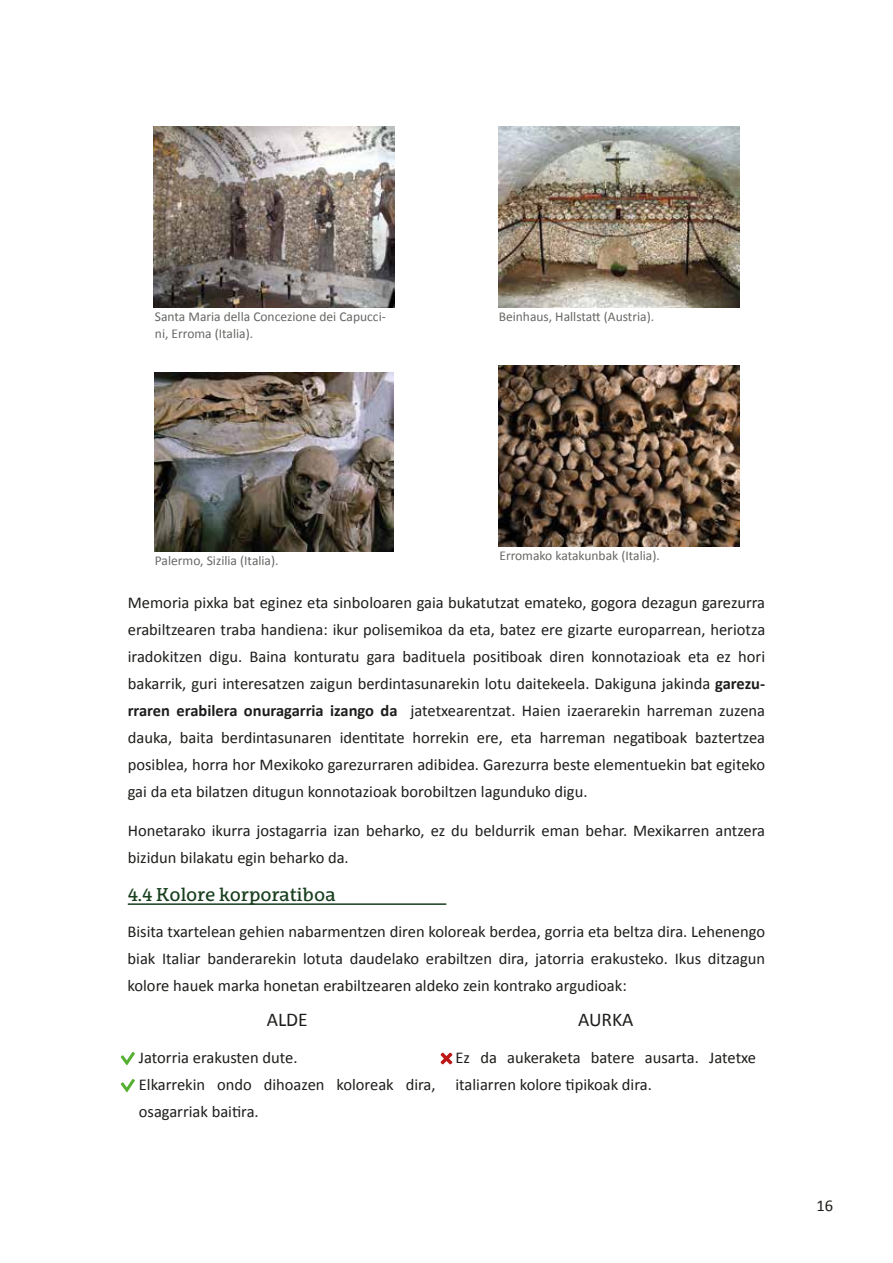
<style>
.page{position:relative;width:893px;height:1263px;background:#fff}
.page>*{position:absolute;margin:0;border:0;box-sizing:border-box;transform-origin:0 0}
.t1{font:19.5px "Calibri";color:#1d1d1b}
.t2{font:18px "EHU Serif";color:#183e1e}
.t3{font:16.5px/27px "Calibri";color:#1d1d1b}
.t4{font:13.5px/16.5px "Calibri";color:#676765}
.s1{font-weight:700}
</style>
<div class="page">
<hr style="left:128px;top:903px;width:318px;height:2px;background:#183e1e">
<img style="left:498px;top:127px;width:242px;height:180px">
<img style="left:153px;top:127px;width:242px;height:180px">
<img style="left:498px;top:366px;width:242px;height:180px">
<img style="left:155px;top:372px;width:238px;height:179px">
<svg style="left:121px;top:1052px;width:14px;height:13px"></svg>
<svg style="left:121px;top:1079px;width:14px;height:13px"></svg>
<svg style="left:441px;top:1052px;width:11px;height:12px"></svg>
<p class="t4" style="left:155px;top:309px;width:232px">Santa Maria della Concezione dei Capucci&shy;ni, Erroma (Italia).</p>
<p class="t4" style="left:499px;top:309px;width:157px">Beinhaus, Hallstatt (Austria).</p>
<p class="t4" style="left:155px;top:552px;width:125px">Palermo, Sizilia (Italia).</p>
<p class="t4" style="left:499px;top:548px;width:162px">Erromako katakunbak (Italia).</p>
<p class="t3" style="left:128px;top:589px;width:639px;text-align:justify">Memoria pixka bat eginez eta sinboloaren gaia bukatutzat emateko, gogora dezagun garezurra erabiltzearen traba handiena: ikur polisemikoa da eta, batez ere gizarte europarrean, heriotza iradokitzen digu. Baina konturatu gara badituela positiboak diren konnotazioak eta ez hori bakarrik, guri interesatzen zaigun berdintasunarekin lotu daitekeela. Dakiguna jakinda <span class="s1">garezu&shy;rraren erabilera onuragarria izango da</span> jatetxearentzat. Haien izaerarekin harreman zuzena dauka, baita berdintasunaren identitate horrekin ere, eta harreman negatiboak baztertzea posiblea, horra hor Mexikoko garezurraren adibidea. Garezurra beste elementuekin bat egiteko gai da eta bilatzen ditugun konnotazioak borobiltzen lagunduko digu.</p>
<p class="t3" style="left:128px;top:817px;width:639px">Honetarako ikurra jostagarria izan beharko, ez du beldurrik eman behar. Mexikarren antzera bizidun bilakatu egin beharko da.</p>
<p class="t2" style="left:128px;top:884px;width:210px">4.4 Kolore korporatiboa</p>
<p class="t3" style="left:128px;top:918px;width:639px;text-align:justify">Bisita txartelean gehien nabarmentzen diren koloreak berdea, gorria eta beltza dira. Lehenengo biak Italiar banderarekin lotuta daudelako erabiltzen dira, jatorria erakusteko. Ikus ditzagun kolore hauek marka honetan erabiltzearen aldeko zein kontrako argudioak:</p>
<p class="t1" style="left:267px;top:1007px;width:42px">ALDE</p>
<p class="t1" style="left:578px;top:1007px;width:57px">AURKA</p>
<p class="t3" style="left:139px;top:1044px;width:298px">Jatorria erakusten dute.<br>Elkarrekin ondo dihoazen koloreak dira, osagarriak baitira.</p>
<p class="t3" style="left:455px;top:1044px;width:302px">Ez da aukeraketa batere ausarta. Jatetxe italiarren kolore tipikoak dira.</p>
<p class="t3" style="left:816px;top:1191px;width:18px">16</p>
</div>
